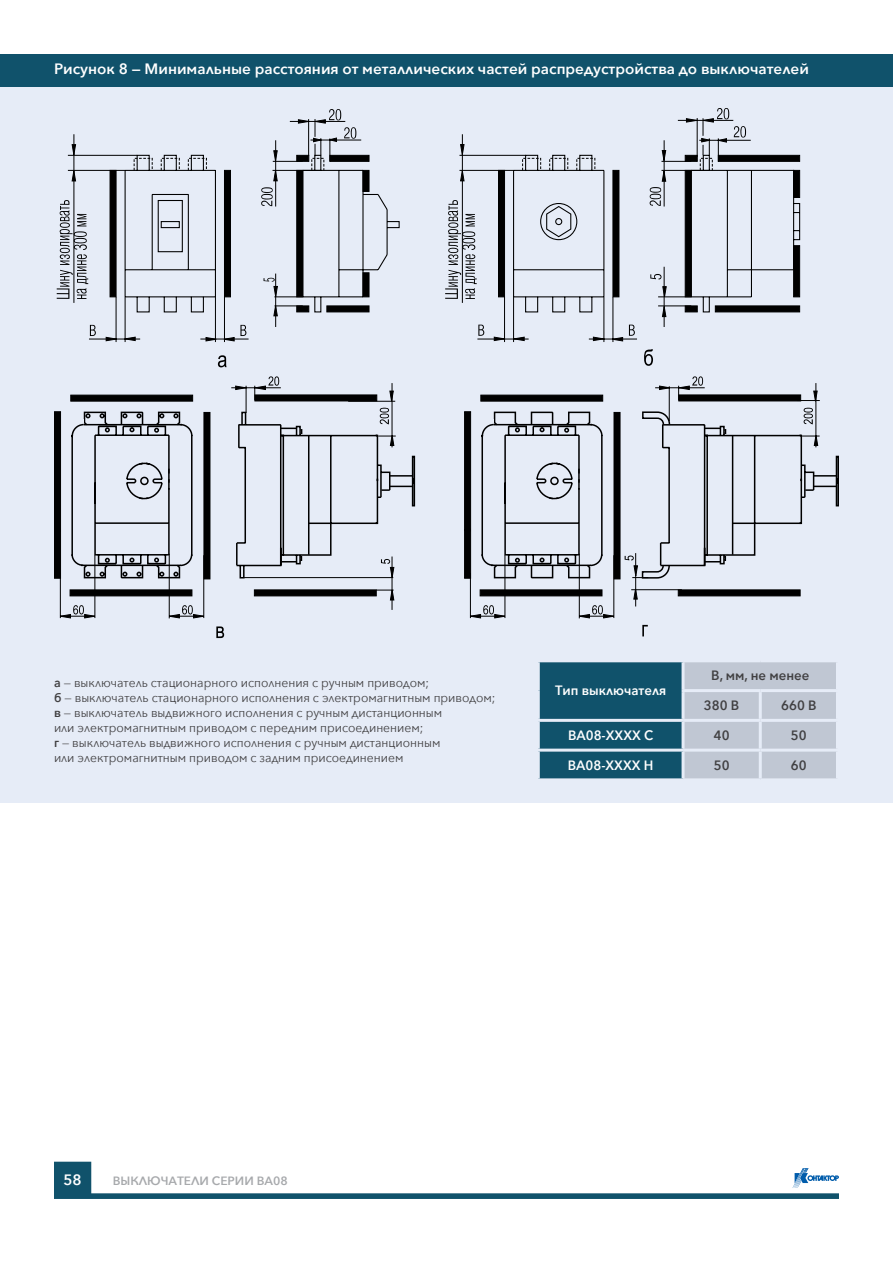
<style>
.page{position:relative;width:893px;height:1263px;background:#fff}
.page>*{position:absolute;margin:0;border:0;box-sizing:border-box;transform-origin:0 0}
.t1{font:600 15px "Avenir Next";color:#fff}
.t2{font:600 13.5px "Avenir Next";color:#fff;scale:.96 1}
.t3{font:600 13.5px "Avenir Next";color:#414042;scale:.96 1}
.t4{font:12.75px/15px "Avenir Next";color:#414042;scale:.95 1}
.t5{font:600 12px "Avenir Next";color:#a7a9ac}
.s1{font-weight:600}
</style>
<div class="page">
<svg style="left:54px;top:1162px;width:785px;height:37px"></svg>
<div style="left:0;top:87px;width:893px;height:716px;background:#e6ecf7"></div>
<div style="left:0;top:54px;width:893px;height:33px;background:#10526b"></div>
<svg style="left:540px;top:662px;width:296px;height:116px;background:#6a8ea0"></svg>
<hr style="left:682px;top:689px;width:78px;height:3px;background:#e6ecf7">
<hr style="left:760px;top:689px;width:79px;height:3px;background:#e6ecf7">
<hr style="left:759px;top:692px;width:3px;height:27px;background:#e6ecf7">
<hr style="left:537px;top:719px;width:146px;height:3px;background:#e6ecf7">
<hr style="left:683px;top:719px;width:77px;height:3px;background:#e6ecf7">
<hr style="left:760px;top:719px;width:79px;height:3px;background:#e6ecf7">
<hr style="left:759px;top:722px;width:3px;height:27px;background:#e6ecf7">
<hr style="left:537px;top:749px;width:146px;height:3px;background:#e6ecf7">
<hr style="left:683px;top:749px;width:77px;height:3px;background:#e6ecf7">
<hr style="left:760px;top:749px;width:79px;height:3px;background:#e6ecf7">
<hr style="left:759px;top:752px;width:3px;height:26px;background:#e6ecf7">
<hr style="left:682px;top:662px;width:3px;height:27px;background:#e6ecf7">
<hr style="left:682px;top:692px;width:3px;height:27px;background:#e6ecf7">
<hr style="left:682px;top:722px;width:3px;height:27px;background:#e6ecf7">
<hr style="left:682px;top:752px;width:3px;height:26px;background:#e6ecf7">
<svg style="left:124px;top:154px;width:153px;height:159px"></svg>
<div style="left:110px;top:170px;width:6px;height:127px;background:#000"></div>
<div style="left:715px;top:306px;width:85px;height:6px;background:#000;border:1px solid #000"></div>
<hr style="left:68px;top:155px;width:69px;height:1px;background:#000">
<hr style="left:68px;top:170px;width:57px;height:1px;background:#000">
<hr style="left:74px;top:134px;width:1px;height:169px;background:#000">
<hr style="left:275px;top:274px;width:1px;height:53px;background:#000">
<hr style="left:664px;top:267px;width:1px;height:60px;background:#000">
<svg style="left:57px;top:200px;width:31px;height:99px"></svg>
<hr style="left:116px;top:297px;width:1px;height:45px;background:#000">
<hr style="left:504px;top:297px;width:1px;height:45px;background:#000">
<hr style="left:125px;top:297px;width:1px;height:45px;background:#000">
<hr style="left:513px;top:297px;width:1px;height:45px;background:#000">
<hr style="left:224px;top:297px;width:1px;height:45px;background:#000">
<hr style="left:613px;top:297px;width:1px;height:45px;background:#000">
<hr style="left:215px;top:297px;width:1px;height:45px;background:#000">
<hr style="left:604px;top:297px;width:1px;height:45px;background:#000">
<hr style="left:89px;top:339px;width:51px;height:1px;background:#000">
<hr style="left:477px;top:339px;width:52px;height:1px;background:#000">
<hr style="left:200px;top:339px;width:49px;height:1px;background:#000">
<hr style="left:589px;top:339px;width:48px;height:1px;background:#000">
<svg style="left:90px;top:325px;width:6px;height:11px"></svg>
<svg style="left:240px;top:325px;width:6px;height:11px"></svg>
<svg style="left:629px;top:325px;width:6px;height:11px"></svg>
<svg style="left:478px;top:325px;width:6px;height:11px"></svg>
<svg style="left:303px;top:299px;width:492px;height:14px"></svg>
<svg style="left:206px;top:337px;width:10px;height:4px"></svg>
<svg style="left:225px;top:337px;width:9px;height:4px"></svg>
<svg style="left:274px;top:305px;width:29px;height:11px"></svg>
<svg style="left:72px;top:171px;width:4px;height:10px"></svg>
<svg style="left:72px;top:144px;width:4px;height:11px"></svg>
<svg style="left:106px;top:337px;width:11px;height:4px"></svg>
<svg style="left:125px;top:337px;width:10px;height:4px"></svg>
<svg style="left:494px;top:337px;width:10px;height:4px"></svg>
<svg style="left:514px;top:337px;width:10px;height:4px"></svg>
<svg style="left:593px;top:337px;width:11px;height:4px"></svg>
<svg style="left:612px;top:337px;width:11px;height:4px"></svg>
<svg style="left:662px;top:306px;width:4px;height:11px"></svg>
<svg style="left:134px;top:108px;width:667px;height:191px"></svg>
<svg style="left:83px;top:411px;width:333px;height:168px"></svg>
<div style="left:54px;top:412px;width:7px;height:166px;background:#000"></div>
<hr style="left:95px;top:555px;width:1px;height:63px;background:#000">
<hr style="left:60px;top:573px;width:1px;height:45px;background:#000">
<div style="left:71px;top:395px;width:122px;height:6px;background:#000"></div>
<div style="left:70px;top:590px;width:122px;height:6px;background:#000"></div>
<div style="left:204px;top:412px;width:6px;height:167px;background:#000"></div>
<svg style="left:60px;top:605px;width:35px;height:13px"></svg>
<hr style="left:203px;top:555px;width:1px;height:63px;background:#000">
<hr style="left:169px;top:554px;width:1px;height:64px;background:#000">
<svg style="left:169px;top:605px;width:35px;height:13px"></svg>
<div style="left:254px;top:590px;width:122px;height:6px;background:#000"></div>
<svg style="left:376px;top:589px;width:18px;height:11px"></svg>
<hr style="left:392px;top:556px;width:1px;height:54px;background:#000">
<svg style="left:71px;top:423px;width:14px;height:144px"></svg>
<svg style="left:104px;top:376px;width:310px;height:202px"></svg>
<svg style="left:493px;top:411px;width:346px;height:168px"></svg>
<svg style="left:514px;top:423px;width:324px;height:144px"></svg>
<div style="left:464px;top:412px;width:7px;height:166px;background:#000"></div>
<hr style="left:505px;top:555px;width:1px;height:63px;background:#000">
<hr style="left:470px;top:573px;width:1px;height:45px;background:#000">
<div style="left:481px;top:395px;width:122px;height:6px;background:#000"></div>
<div style="left:480px;top:590px;width:122px;height:6px;background:#000"></div>
<div style="left:614px;top:412px;width:6px;height:167px;background:#000"></div>
<svg style="left:470px;top:605px;width:35px;height:13px"></svg>
<hr style="left:614px;top:555px;width:1px;height:63px;background:#000">
<hr style="left:579px;top:554px;width:1px;height:64px;background:#000">
<svg style="left:579px;top:605px;width:35px;height:13px"></svg>
<hr style="left:631px;top:589px;width:51px;height:1px;background:#000">
<div style="left:678px;top:590px;width:122px;height:6px;background:#000"></div>
<div style="left:679px;top:395px;width:122px;height:6px;background:#000"></div>
<svg style="left:634px;top:589px;width:3px;height:10px"></svg>
<hr style="left:635px;top:553px;width:1px;height:53px;background:#000">
<svg style="left:802px;top:435px;width:18px;height:11px"></svg>
<svg style="left:797px;top:391px;width:23px;height:10px"></svg>
<svg style="left:804px;top:408px;width:9px;height:16px"></svg>
<hr style="left:816px;top:383px;width:1px;height:64px;background:#000">
<hr style="left:669px;top:386px;width:1px;height:35px;background:#000">
<hr style="left:655px;top:387px;width:50px;height:1px;background:#000">
<svg style="left:659px;top:386px;width:11px;height:4px"></svg>
<svg style="left:678px;top:376px;width:25px;height:24px"></svg>
<svg style="left:481px;top:423px;width:14px;height:144px"></svg>
<div style="left:592px;top:556px;width:16px;height:20px;background:#e6ecf7"></div>
<div style="left:592px;top:415px;width:17px;height:20px;background:#e6ecf7"></div>
<svg style="left:589px;top:423px;width:27px;height:144px"></svg>
<svg style="left:625px;top:555px;width:46px;height:24px"></svg>
<svg style="left:218px;top:355px;width:9px;height:12px"></svg>
<svg style="left:644px;top:349px;width:9px;height:17px"></svg>
<svg style="left:216px;top:626px;width:8px;height:12px"></svg>
<svg style="left:642px;top:625px;width:6px;height:11px"></svg>
<p class="t1" style="left:54px;top:56px;width:756px">Рисунок 8 — Минимальные расстояния от металлических частей распредустройства до выключателей</p>
<p class="t3" style="left:711px;top:664px;width:104px">В, мм, не менее</p>
<p class="t3" style="left:704px;top:694px;width:38px">380 В</p>
<p class="t3" style="left:781px;top:694px;width:38px">660 В</p>
<p class="t4" style="left:54px;top:675px;width:466px"><span class="s1">а</span> — выключатель стационарного исполнения с ручным приводом;<br><span class="s1">б</span> — выключатель стационарного исполнения с электромагнитным приводом; <span class="s1">в</span> — выключатель выдвижного исполнения с ручным дистанционным<br>или электромагнитным приводом с передним присоединением;<br><span class="s1">г</span> — выключатель выдвижного исполнения с ручным дистанционным<br>или электромагнитным приводом с задним присоединением</p>
<p class="t2" style="left:555px;top:679px;width:117px">Тип выключателя</p>
<p class="t2" style="left:568px;top:724px;width:90px">ВА08-ХХХХ С</p>
<p class="t3" style="left:714px;top:724px;width:18px">40</p>
<p class="t3" style="left:791px;top:724px;width:18px">50</p>
<p class="t2" style="left:568px;top:753px;width:91px">ВА08-ХХХХ Н</p>
<p class="t3" style="left:714px;top:753px;width:18px">50</p>
<p class="t3" style="left:791px;top:753px;width:18px">60</p>
<p class="t1" style="left:63px;top:1167px;width:20px">58</p>
<p class="t5" style="left:113px;top:1170px;width:177px">ВЫКЛЮЧАТЕЛИ СЕРИИ ВА08</p>
</div>
